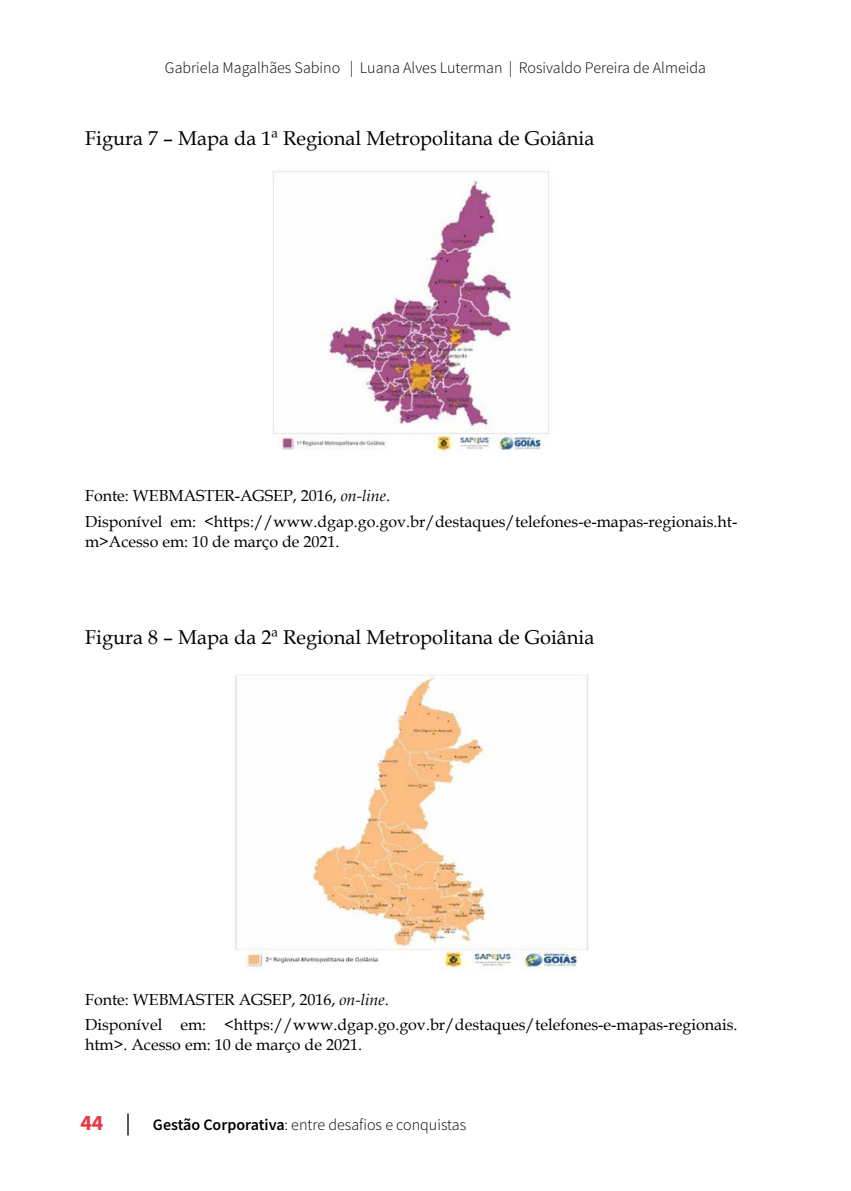
<style>
.page{position:relative;width:851px;height:1191px;background:#fff}
.page>*{position:absolute;margin:0;border:0;box-sizing:border-box;transform-origin:0 0}
.t1{font:20px "Book Antiqua";color:#000}
.t2{font:16px/25.6px "Book Antiqua";color:#000}
.t3{font:300 16px "Source Sans Pro";color:#000}
.s1{font-style:italic}
.s2{font-weight:700;font-size:22px;color:#e83945}
.s3{font-weight:400;font-size:22px}
.s4{font-weight:600}
</style>
<div class="page">
<img style="left:273px;top:171px;width:277px;height:282px">
<img style="left:235px;top:674px;width:354px;height:296px">
<p class="t3" style="left:165px;top:58px;width:542px">Gabriela Magalhães Sabino | Luana Alves Luterman | Rosivaldo Pereira de Almeida</p>
<p class="t1" style="left:85px;top:124px;width:510px">Figura 7 – Mapa da 1ª Regional Metropolitana de Goiânia</p>
<p class="t2" style="left:85px;top:482px;width:653px">Fonte: WEBMASTER-AGSEP, 2016, <span class="s1">on-line</span>.<br>Disponível em: &lt;https://www.dgap.go.gov.br/destaques/telefones-e-mapas-regionais.ht-</p>
<p class="t2" style="left:85px;top:528px;width:256px">m&gt;Acesso em: 10 de março de 2021.</p>
<p class="t1" style="left:85px;top:623px;width:510px">Figura 8 – Mapa da 2ª Regional Metropolitana de Goiânia</p>
<p class="t2" style="left:85px;top:986px;width:653px">Fonte: WEBMASTER AGSEP, 2016, <span class="s1">on-line</span>.<br>Disponível em: &lt;https://www.dgap.go.gov.br/destaques/telefones-e-mapas-regionais.</p>
<p class="t2" style="left:85px;top:1031px;width:278px">htm&gt;. Acesso em: 10 de março de 2021.</p>
<p class="t3" style="left:80px;top:1114px;width:387px"><span class="s2">44</span> <span class="s3">|</span> <span class="s4">Gestão Corporativa</span>: entre desafios e conquistas</p>
</div>
